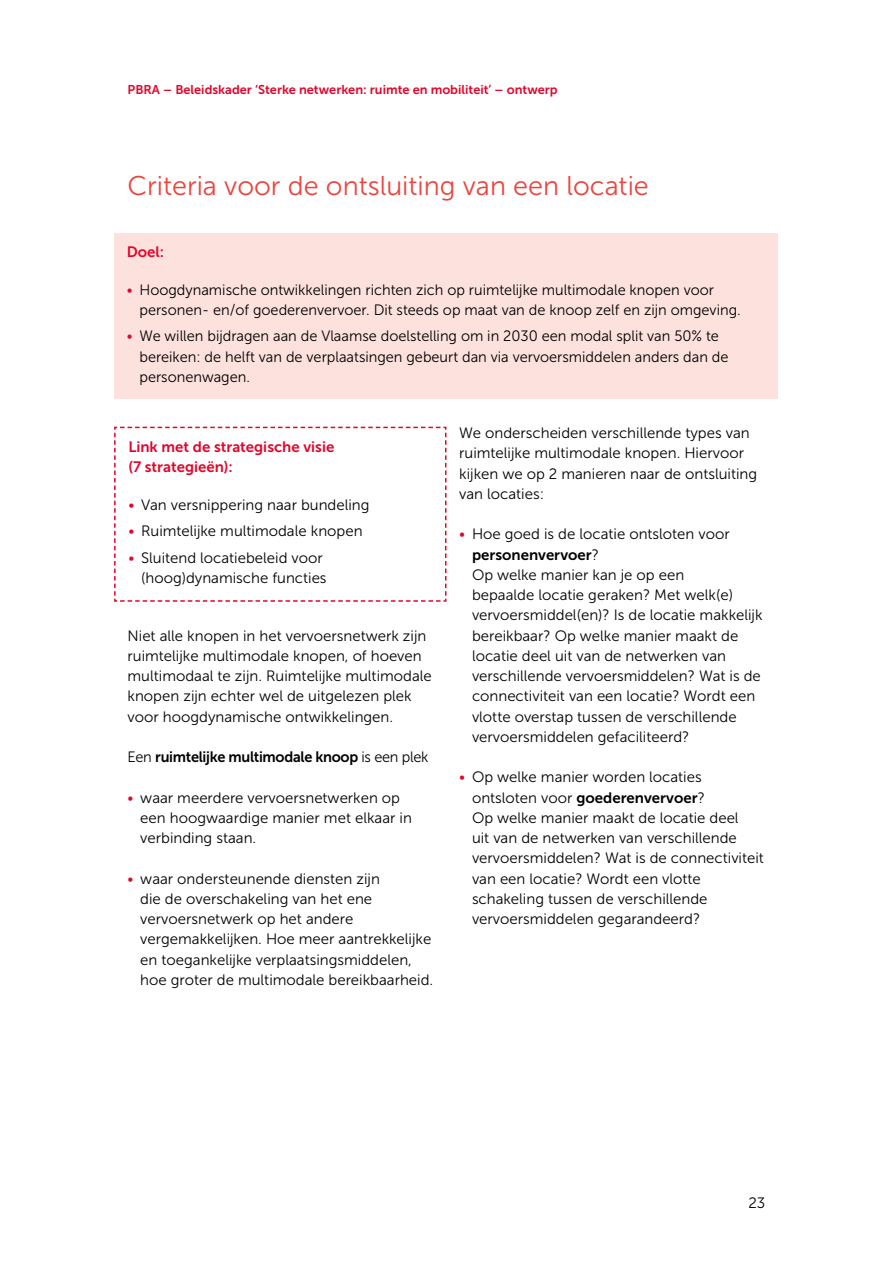
<style>
.page{position:relative;width:893px;height:1263px;background:#fff}
.page>*{position:absolute;margin:0;border:0;box-sizing:border-box;transform-origin:0 0}
.t1{font:27px "Museo Sans 300";color:#e9463e}
.t2{font:15px/20.2px "Museo Sans 300";color:#000}
.t3{font:15px/20.2px "Museo Sans 700";color:#e2052c}
.t4{font:15px "Museo Sans 700";color:#000}
.t5{font:15px "Museo Sans 700";letter-spacing:-.02em;color:#000}
.t6{font:12.75px "Museo Sans 700";color:#e2052c}
.s1{color:#e2052c}
.s2{font-family:"Museo Sans 300"}
</style>
<div class="page">
<div style="left:114px;top:233px;width:663px;height:166px;background:#fce1dd"></div>
<svg style="left:114px;top:426px;width:333px;height:176px"></svg>
<p class="t6" style="left:128px;top:82px;width:432px">PBRA – Beleidskader ‘Sterke netwerken: ruimte en mobiliteit’ – ontwerp</p>
<h1 class="t1" style="left:128px;top:171px;width:523px">Criteria voor de ontsluiting van een locatie</h1>
<p class="t3" style="left:127px;top:242px;width:39px">Doel:</p>
<p class="t2" style="left:139px;top:279px;width:603px;text-indent:-13px"><span class="s1">•</span> Hoogdynamische ontwikkelingen richten zich op ruimtelijke multimodale knopen voor personen- en/of goederenvervoer. Dit steeds op maat van de knoop zelf en zijn omgeving.</p>
<p class="t2" style="left:139px;top:326px;width:591px;text-indent:-13px"><span class="s1">•</span> We willen bijdragen aan de Vlaamse doelstelling om in 2030 een modal split van 50% te bereiken: de helft van de verplaatsingen gebeurt dan via vervoersmiddelen anders dan de personenwagen.</p>
<p class="t3" style="left:128px;top:437px;width:207px">Link met de strategische visie (7 strategieën):</p>
<p class="t2" style="left:128px;top:494px;width:243px"><span class="s1">•</span> Van versnippering naar bundeling</p>
<p class="t2" style="left:128px;top:521px;width:236px"><span class="s1">•</span> Ruimtelijke multimodale knopen</p>
<p class="t2" style="left:128px;top:548px;width:200px;text-align:right"><span class="s1">•</span> Sluitend locatiebeleid voor (hoog)dynamische functies</p>
<p class="t2" style="left:128px;top:625px;width:306px">Niet alle knopen in het vervoersnetwerk zijn ruimtelijke multimodale knopen, of hoeven multimodaal te zijn. Ruimtelijke multimodale knopen zijn echter wel de uitgelezen plek voor hoogdynamische ontwikkelingen.</p>
<p class="t5" style="left:128px;top:748px;width:302px"><span class="s2">Een</span> ruimtelijke multimodale knoop <span class="s2">is een plek</span></p>
<p class="t2" style="left:140px;top:787px;width:273px;text-indent:-13px"><span class="s1">•</span> waar meerdere vervoersnetwerken op een hoogwaardige manier met elkaar in verbinding staan.</p>
<p class="t2" style="left:140px;top:868px;width:294px;text-indent:-13px"><span class="s1">•</span> waar ondersteunende diensten zijn<br>die de overschakeling van het ene vervoersnetwerk op het andere vergemakkelijken. Hoe meer aantrekkelijke en toegankelijke verplaatsingsmiddelen, hoe groter de multimodale bereikbaarheid.</p>
<p class="t2" style="left:459px;top:423px;width:299px">We onderscheiden verschillende types van ruimtelijke multimodale knopen. Hiervoor kijken we op 2 manieren naar de ontsluiting van locaties:</p>
<p class="t2" style="left:459px;top:524px;width:272px"><span class="s1">•</span> Hoe goed is de locatie ontsloten voor</p>
<p class="t4" style="left:472px;top:546px;width:128px">personenvervoer<span class="s2">?</span></p>
<p class="t2" style="left:472px;top:565px;width:292px">Op welke manier kan je op een<br>bepaalde locatie geraken? Met welk(e) vervoersmiddel(en)? Is de locatie makkelijk bereikbaar? Op welke manier maakt de locatie deel uit van de netwerken van verschillende vervoersmiddelen? Wat is de connectiviteit van een locatie? Wordt een vlotte overstap tussen de verschillende vervoersmiddelen gefaciliteerd?</p>
<p class="t2" style="left:459px;top:767px;width:244px"><span class="s1">•</span> Op welke manier worden locaties</p>
<p class="t4" style="left:472px;top:789px;width:234px"><span class="s2">ontsloten voor</span> goederenvervoer<span class="s2">?</span></p>
<p class="t2" style="left:472px;top:808px;width:293px">Op welke manier maakt de locatie deel<br>uit van de netwerken van verschillende vervoersmiddelen? Wat is de connectiviteit van een locatie? Wordt een vlotte schakeling tussen de verschillende vervoersmiddelen gegarandeerd?</p>
<p class="t2" style="left:748px;top:1192px;width:18px">23</p>
</div>
